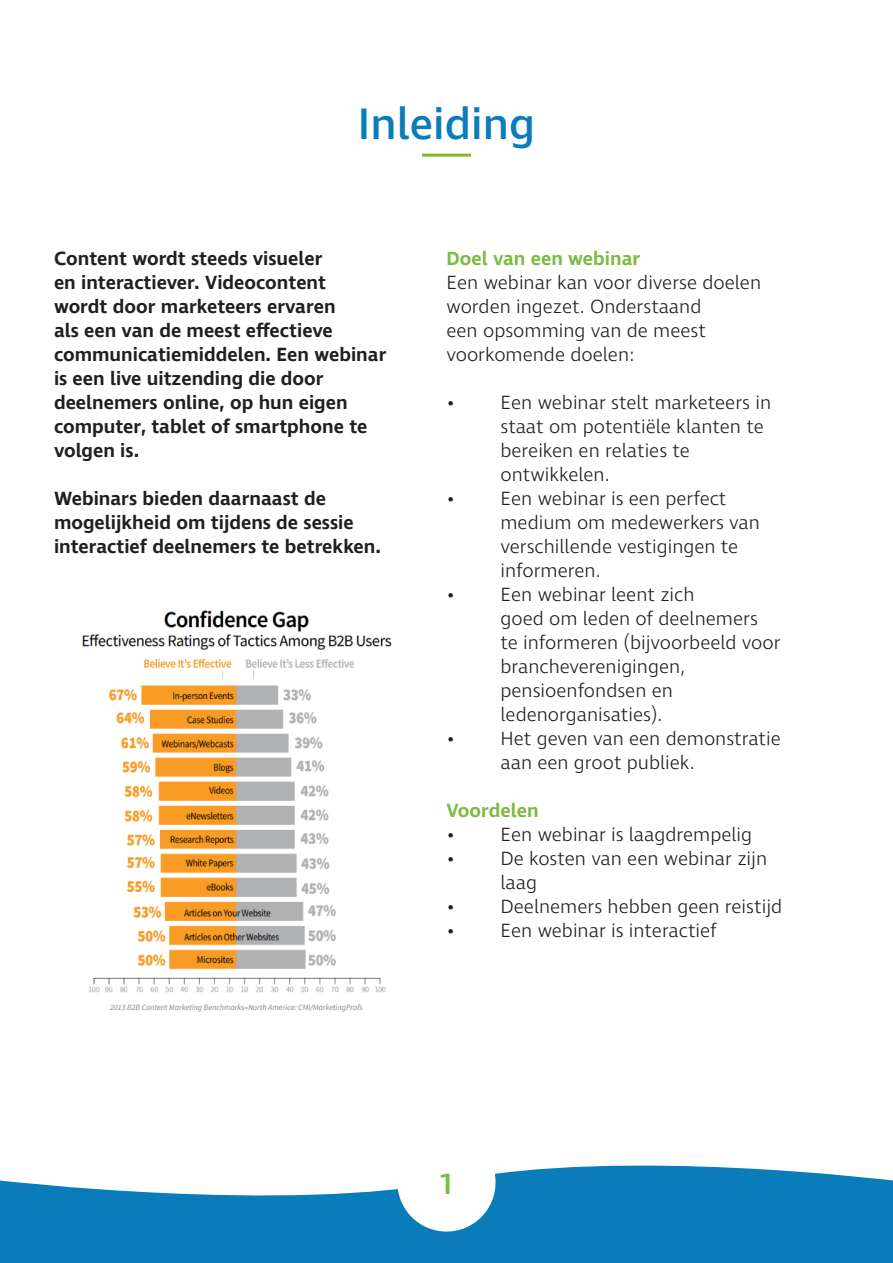
<style>
.page{position:relative;width:893px;height:1263px;background:#fff}
.page>*{position:absolute;margin:0;border:0;box-sizing:border-box;transform-origin:0 0}
.t1{font:500 45px "Ingra";color:#0a7cba}
.t2{font:500 30px "Ingra Wd";color:#7cbb44}
.t3{font:300 19.5px/24px "Ingra";color:#231f20}
.t4{font:600 19.5px/24px "Ingra";color:#231f20}
.t5{font:600 19.5px "Ingra";color:#7cbb44}
</style>
<div class="page">
<svg style="left:0;top:1165px;width:893px;height:98px;background:#2f8fc4"></svg>
<div style="left:397px;top:1133px;width:99px;height:98px;background:#fff;border-radius:50%"></div>
<hr style="left:422px;top:154px;width:49px;height:3px;background:#86b72b">
<img style="left:82px;top:610px;width:310px;height:402px">
<p class="t1" style="left:358px;top:96px;width:179px">Inleiding</p>
<p class="t4" style="left:54px;top:247px;width:334px">Content wordt steeds visueler<br>en interactiever. Videocontent<br>wordt door marketeers ervaren<br>als een van de meest effectieve communicatiemiddelen. Een webinar is een live uitzending die door deelnemers online, op hun eigen computer, tablet of smartphone te volgen is.</p>
<p class="t4" style="left:54px;top:487px;width:328px">Webinars bieden daarnaast de mogelijkheid om tijdens de sessie interactief deelnemers te betrekken.</p>
<p class="t5" style="left:446px;top:246px;width:195px">Doel van een webinar</p>
<p class="t3" style="left:446px;top:272px;width:316px">Een webinar kan voor diverse doelen worden ingezet. Onderstaand<br>een opsomming van de meest voorkomende doelen:</p>
<p class="t3" style="left:446px;top:392px;width:326px">• Een webinar stelt marketeers in</p>
<p class="t3" style="left:500px;top:416px;width:265px">staat om potentiële klanten te</p>
<p class="t3" style="left:500px;top:440px;width:191px">bereiken en relaties te</p>
<p class="t3" style="left:500px;top:464px;width:111px">ontwikkelen.</p>
<p class="t3" style="left:446px;top:488px;width:281px">• Een webinar is een perfect</p>
<p class="t3" style="left:500px;top:512px;width:261px">medium om medewerkers van</p>
<p class="t3" style="left:500px;top:536px;width:239px">verschillende vestigingen te</p>
<p class="t3" style="left:500px;top:560px;width:102px">informeren.</p>
<p class="t3" style="left:446px;top:584px;width:250px">• Een webinar leent zich</p>
<p class="t3" style="left:500px;top:608px;width:259px">goed om leden of deelnemers</p>
<p class="t3" style="left:500px;top:632px;width:282px">te informeren (bijvoorbeeld voor</p>
<p class="t3" style="left:500px;top:656px;width:186px">brancheverenigingen,</p>
<p class="t3" style="left:500px;top:680px;width:174px">pensioenfondsen en</p>
<p class="t3" style="left:500px;top:704px;width:163px">ledenorganisaties).</p>
<p class="t3" style="left:446px;top:728px;width:336px">• Het geven van een demonstratie</p>
<p class="t3" style="left:500px;top:752px;width:196px">aan een groot publiek.</p>
<p class="t5" style="left:446px;top:798px;width:94px">Voordelen</p>
<p class="t3" style="left:446px;top:824px;width:307px">• Een webinar is laagdrempelig</p>
<p class="t3" style="left:446px;top:848px;width:322px">• De kosten van een webinar zijn</p>
<p class="t3" style="left:500px;top:872px;width:38px">laag</p>
<p class="t3" style="left:446px;top:896px;width:337px">• Deelnemers hebben geen reistijd</p>
<p class="t3" style="left:446px;top:920px;width:272px">• Een webinar is interactief</p>
<p class="t2" style="left:440px;top:1165px;width:14px">1</p>
</div>
